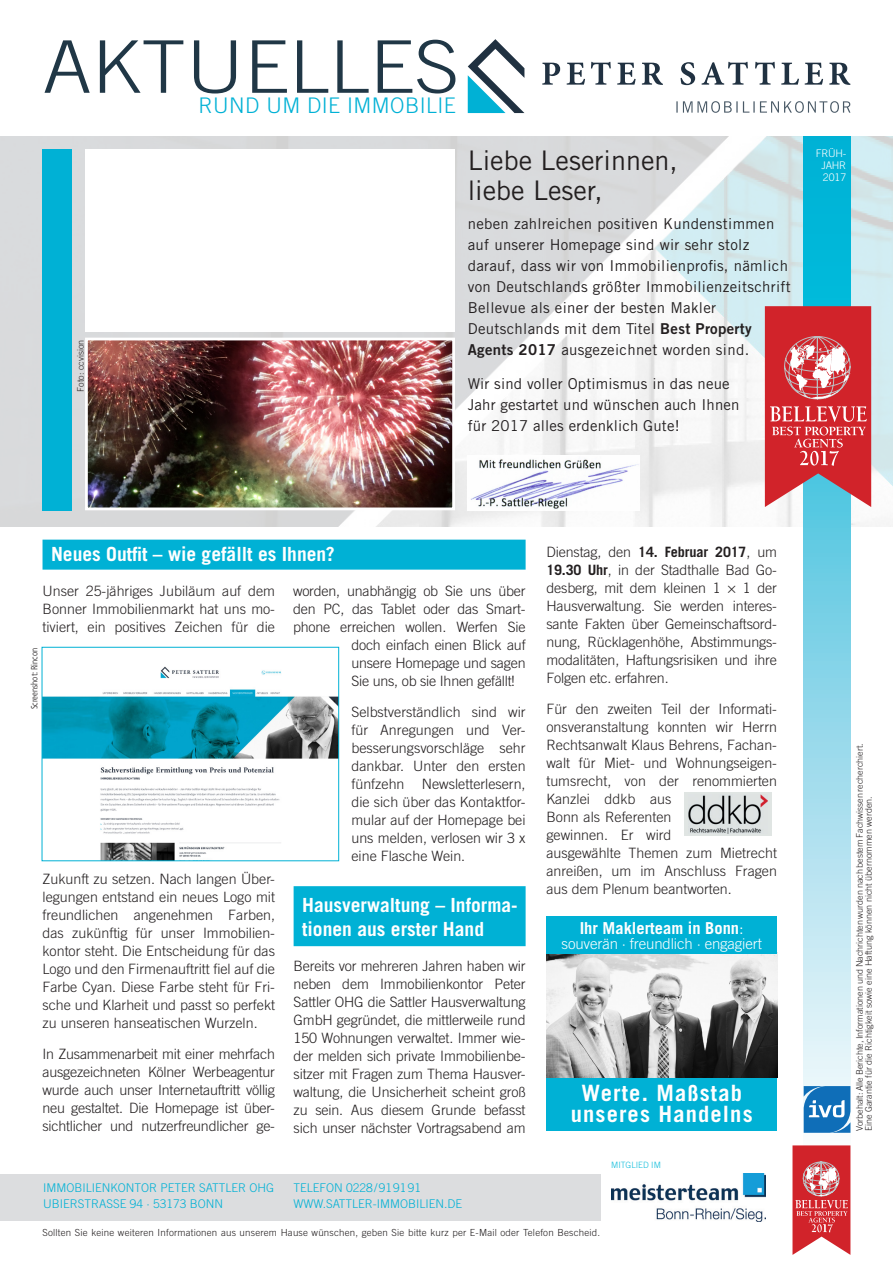
<style>
.page{position:relative;width:893px;height:1263px;background:#fff}
.page>*{position:absolute;margin:0;border:0;box-sizing:border-box;transform-origin:0 0}
.t1{font:300 72.6px "Trade Gothic";color:#203746;scale:1.11 1}
.head_01_weiß{font:27px/30px "Trade Gothic";color:#231f20}
.t2{font:700 22.5px/21px "Trade Gothic";letter-spacing:.05em;color:#fff;text-align:center}
.t3{font:300 21.45px "Trade Gothic";letter-spacing:.02em;color:#00b1d5}
.head_mit_balken{font:700 19.5px/24px "Trade Gothic";color:#fff}
.t4{font:700 16.5px "Trade Gothic";color:#fff}
.body_bold_oben{font:15px/21px "Trade Gothic";letter-spacing:.02em;color:#231f20}
.t5{font:300 15px "Trade Gothic";letter-spacing:-.01em;color:#fff}
.body_sb{font:300 14.25px/18px "Trade Gothic";color:#231f20;text-align:justify}
.t6{font:300 12px "Trade Gothic";color:#00b1d5}
.t7{font:300 10.5px/12px "Trade Gothic";letter-spacing:-.03em;color:#fff;text-align:center}
.t8{font:300 9.75px "Trade Gothic";letter-spacing:.02em;color:#231f20}
.body_sb-2{font:300 9px/9px "Trade Gothic";color:#231f20}
.bildquelle{font:300 condensed 9px "Frutiger";color:#231f20}
.bildquelle-2{font:300 9px "Trade Gothic";color:#231f20}
.t9{font:300 8.7px "Trade Gothic";color:#11bddb}
.s1{font-family:"Trade Gothic Bold Two"}
.s2{font-weight:700}
.s3{font-weight:300}
</style>
<div class="page">
<img style="left:0;top:137px;width:893px;height:389px">
<div style="left:0;top:1174px;width:600px;height:46px;background:#dcdddf"></div>
<svg style="left:804px;top:136px;width:46px;height:950px;background:#7fd5e8"></svg>
<div style="left:43px;top:149px;width:29px;height:361px;background:#00b1d5"></div>
<img style="left:89px;top:342px;width:362px;height:164px">
<div style="left:85px;top:338px;width:370px;height:172px;border:3px solid #fff"></div>
<img style="left:611px;top:1174px;width:154px;height:47px">
<img style="left:468px;top:455px;width:171px;height:55px">
<div style="left:546px;top:1078px;width:231px;height:53px;background:#00b1d5"></div>
<img style="left:546px;top:954px;width:231px;height:123px">
<div style="left:546px;top:917px;width:231px;height:37px;background:#00b1d5"></div>
<div style="left:85px;top:149px;width:370px;height:183px;background:#fff"></div>
<div style="left:43px;top:540px;width:483px;height:30px;background:#00b1d5"></div>
<svg style="left:804px;top:1086px;width:46px;height:47px;background:#3585c3"></svg>
<svg style="left:755px;top:62px;width:95px;height:23px"></svg>
<svg style="left:642px;top:62px;width:106px;height:23px"></svg>
<svg style="left:542px;top:62px;width:94px;height:23px"></svg>
<svg style="left:676px;top:101px;width:174px;height:12px"></svg>
<svg style="left:468px;top:39px;width:56px;height:74px"></svg>
<img style="left:44px;top:666px;width:293px;height:193px">
<div style="left:42px;top:647px;width:297px;height:214px;border:1px solid #00b1d5"></div>
<svg style="left:765px;top:306px;width:106px;height:201px;background:#ce4c53"></svg>
<svg style="left:792px;top:1145px;width:58px;height:110px;background:#d8565c"></svg>
<div style="left:294px;top:886px;width:232px;height:60px;background:#00b1d5"></div>
<div style="left:684px;top:792px;width:87px;height:43px;background:#e0e5e3"></div>
<img style="left:688px;top:794px;width:79px;height:39px">
<p class="t1" style="left:43px;top:24px;width:377px">AKTUELLES</p>
<p class="t3" style="left:198px;top:93px;width:259px">RUND UM DIE IMMOBILIE</p>
<p class="bildquelle-2" style="left:75px;top:392px;width:53px;rotate:-90deg">Foto: ccvision</p>
<p class="head_01_weiß" style="left:468px;top:145px;width:212px">Liebe Leserinnen, liebe Leser,</p>
<p class="body_bold_oben" style="left:468px;top:213px;width:325px">neben zahlreichen positiven Kundenstimmen auf unserer Homepage sind wir sehr stolz darauf, dass wir von Immobilienprofis, nämlich von Deutschlands größter Immobilienzeitschrift Bellevue als einer der besten Makler Deutschlands mit dem Titel <span class="s1">Best Property Agents 2017</span> ausgezeichnet worden sind.</p>
<p class="body_bold_oben" style="left:468px;top:373px;width:273px">Wir sind voller Optimismus in das neue<br>Jahr gestartet und wünschen auch Ihnen für 2017 alles erdenklich Gute!</p>
<p class="t7" style="left:816px;top:147px;width:32px">FRÜH-<br>JAHR</p>
<p class="t7" style="left:823px;top:171px;width:25px">2017</p>
<p class="head_mit_balken" style="left:51px;top:542px;width:285px">Neues Outfit – wie gefällt es Ihnen?</p>
<p class="body_sb" style="left:43px;top:582px;width:234px">Unser 25-jähriges Jubiläum auf dem Bonner Immobilienmarkt hat uns mo&shy;tiviert, ein positives Zeichen für die</p>
<p class="body_sb" style="left:293px;top:582px;width:234px">worden, unabhängig ob Sie uns über</p>
<p class="body_sb" style="left:293px;top:600px;width:233px">den PC, das Tablet oder das Smart-</p>
<p class="body_sb" style="left:293px;top:618px;width:234px">phone erreichen wollen. Werfen Sie</p>
<p class="body_sb" style="left:351px;top:636px;width:176px">doch einfach einen Blick auf</p>
<p class="body_sb" style="left:351px;top:654px;width:176px">unsere Homepage und sagen</p>
<p class="body_sb" style="left:351px;top:672px;width:165px">Sie uns, ob sie Ihnen gefällt!</p>
<p class="body_sb" style="left:351px;top:703px;width:176px">Selbstverständlich sind wir für Anregungen und Ver&shy;besserungsvorschläge sehr dankbar. Unter den ersten fünfzehn Newsletterlesern, die sich über das Kontaktfor&shy;mular auf der Homepage bei uns melden, verlosen wir 3 x eine Flasche Wein.</p>
<p class="bildquelle" style="left:29px;top:709px;width:63px;rotate:-90deg">Screenshot: Rincon</p>
<p class="body_sb" style="left:43px;top:870px;width:234px">Zukunft zu setzen. Nach langen Über&shy;legungen entstand ein neues Logo mit freundlichen angenehmen Farben, das zukünftig für unser Immobilien&shy;kontor steht. Die Entscheidung für das Logo und den Firmenauftritt fiel auf die Farbe Cyan. Diese Farbe steht für Fri&shy;sche und Klarheit und passt so perfekt zu unseren hanseatischen Wurzeln.</p>
<p class="body_sb" style="left:43px;top:1045px;width:234px">In Zusammenarbeit mit einer mehrfach ausgezeichneten Kölner Werbeagentur wurde auch unser Internetauftritt völlig neu gestaltet. Die Homepage ist über&shy;sichtlicher und nutzerfreundlicher ge-</p>
<p class="t6" style="left:43px;top:1180px;width:232px">IMMOBILIENKONTOR PETER SATTLER OHG</p>
<p class="t6" style="left:43px;top:1197px;width:182px">UBIERSTRASSE 94 · 53173 BONN</p>
<p class="head_mit_balken" style="left:302px;top:893px;width:217px">Hausverwaltung – Informa&shy;tionen aus erster Hand</p>
<p class="body_sb" style="left:294px;top:957px;width:234px">Bereits vor mehreren Jahren haben wir neben dem Immobilienkontor Peter Sattler OHG die Sattler Hausverwaltung GmbH gegründet, die mittlerweile rund 150 Wohnungen verwaltet. Immer wie&shy;der melden sich private Immobilienbe&shy;sitzer mit Fragen zum Thema Hausver&shy;waltung, die Unsicherheit scheint groß zu sein. Aus diesem Grunde befasst sich unser nächster Vortragsabend am</p>
<p class="t6" style="left:294px;top:1180px;width:129px">TELEFON 0228/919191</p>
<p class="t6" style="left:294px;top:1197px;width:170px">WWW.SATTLER-IMMOBILIEN.DE</p>
<p class="body_sb" style="left:546px;top:543px;width:232px">Dienstag, den <span class="s2">14. Februar 2017</span>, um <span class="s2">19.30 Uhr</span>, in der Stadthalle Bad Go&shy;desberg, mit dem kleinen 1 × 1 der Hausverwaltung. Sie werden interes&shy;sante Fakten über Gemeinschaftsord&shy;nung, Rücklagenhöhe, Abstimmungs&shy;modalitäten, Haftungsrisiken und ihre Folgen etc. erfahren.</p>
<p class="body_sb" style="left:546px;top:700px;width:232px;text-align:left">Für den zweiten Teil der Informati&shy;onsveranstaltung konnten wir Herrn<br>Rechtsanwalt Klaus Behrens, Fachan&shy;walt für Miet- und Wohnungseigen&shy;tumsrecht, von der renommierten<br>Kanzlei ddkb aus<br>Bonn als Referenten<br>gewinnen. Er wird<br>ausgewählte Themen zum Mietrecht anreißen, um im Anschluss Fragen aus dem Plenum beantworten.</p>
<p class="t4" style="left:580px;top:918px;width:166px">Ihr Maklerteam in Bonn<span class="s3">:</span></p>
<p class="t5" style="left:562px;top:935px;width:202px">souverän · freundlich · engagiert</p>
<p class="t2" style="left:571px;top:1082px;width:183px">Werte. Maßstab unseres Handelns</p>
<p class="t9" style="left:611px;top:1160px;width:51px">MITGLIED IM</p>
<p class="t8" style="left:43px;top:1227px;width:559px">Sollten Sie keine weiteren Informationen aus unserem Hause wünschen, geben Sie bitte kurz per E-Mail oder Telefon Bescheid.</p>
<p class="body_sb-2" style="left:855px;top:1131px;width:389px;rotate:-90deg">Vorbehalt: Alle Berichte, Informationen und Nachrichten wurden nach bestem Fachwissen recherchiert.<br>Eine Garantie für die Richtigkeit sowie eine Haftung können nicht übernommen werden.</p>
</div>
